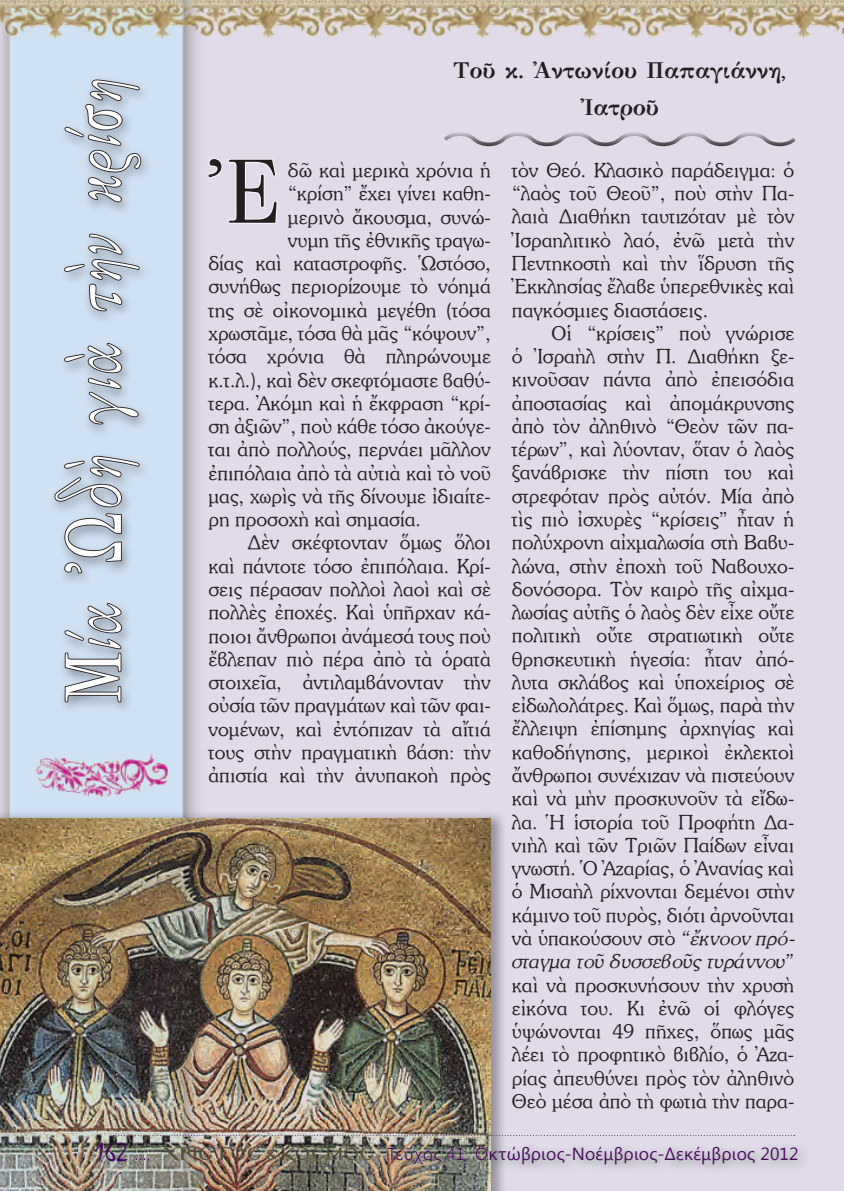
<style>
.page{position:relative;width:844px;height:1191px;background:#fff}
.page>*{position:absolute;margin:0;border:0;box-sizing:border-box;transform-origin:0 0}
.t1{font:84px "GFS Gazis";color:#231f20}
.t2{font:73.5px "GFS Gazis";letter-spacing:.05em;color:#fff;scale:.83 1}
.t3{font:700 22.75px/36.8px "GFS Didot";color:#231f20;text-align:center}
.t4{font:21px/23.3px "SK Souvenirl Light Pol Un W";color:#231f20;text-align:justify}
.t5{font:21px "SK Souvenirl Light Pol Un W Italic";color:#231f20}
.t6{font:17.5px "Segoe UI";letter-spacing:.01em;color:#4c0b61}
.s1{font-family:"SK Souvenirl Light Pol Un W Italic"}
.s2{font-family:"Mistral";font-size:28px}
.s3{font-family:"Minion Pro"}
.s4{font-family:"Minion Pro";color:#575034}
.s5{font-family:"Mg Byzantine UC Pol Normal";font-size:15.75px;color:#575034}
</style>
<div class="page">
<img style="left:0;top:49px;width:843px;height:1142px">
<img style="left:0;top:0;width:843px;height:49px">
<div style="left:48px;top:75px;width:105px;height:641px;background:#d0e1f3"></div>
<svg style="left:63px;top:603px;width:60px;height:100px"></svg>
<svg style="left:54px;top:455px;width:86px;height:119px"></svg>
<svg style="left:64px;top:343px;width:75px;height:82px"></svg>
<svg style="left:64px;top:233px;width:76px;height:79px"></svg>
<svg style="left:64px;top:79px;width:78px;height:124px"></svg>
<img style="left:36px;top:754px;width:133px;height:42px">
<svg style="left:206px;top:157px;width:72px;height:67px"></svg>
<svg style="left:443px;top:130px;width:352px;height:18px;background:#cbc6d3"></svg>
<div style="left:0;top:808px;width:507px;height:383px;background:#231f20;opacity:.4"></div>
<img style="left:0;top:819px;width:491px;height:372px">
<h2 class="t2" style="left:49px;top:702px;width:753px;rotate:-90deg">Μία Ὠδὴ γιὰ τὴν κρίση</h2>
<p class="t3" style="left:453px;top:50px;width:334px">Τοῦ κ. Ἀντωνίου Παπαγιάννη,<br>Ἰατροῦ</p>
<h1 class="t1" style="left:208px;top:141px;width:74px">Ἐ</h1>
<p class="t4" style="left:288px;top:158px;width:204px">δῶ καὶ μερικὰ χρόνια ἡ</p>
<p class="t4" style="left:288px;top:181px;width:204px">“κρίση” ἔχει γίνει καθη-</p>
<p class="t4" style="left:288px;top:204px;width:204px">μερινὸ ἄκουσμα, συνώ-</p>
<p class="t4" style="left:288px;top:228px;width:204px">νυμη τῆς ἐθνικῆς τραγω-</p>
<p class="t4" style="left:208px;top:251px;width:284px">δίας καὶ καταστροφῆς. Ὡστόσο,</p>
<p class="t4" style="left:208px;top:274px;width:284px">συνήθως περιορίζουμε τὸ νόημά</p>
<p class="t4" style="left:208px;top:297px;width:284px">της σὲ οἰκονομικὰ μεγέθη (τόσα</p>
<p class="t4" style="left:208px;top:321px;width:284px">χρωστᾶμε, τόσα θὰ μᾶς “κόψουν”,</p>
<p class="t4" style="left:208px;top:344px;width:284px">τόσα χρόνια θὰ πληρώνουμε</p>
<p class="t4" style="left:208px;top:367px;width:284px">κ.τ.λ.), καὶ δὲν σκεφτόμαστε βαθύ-</p>
<p class="t4" style="left:208px;top:390px;width:284px">τερα. Ἀκόμη καὶ ἡ ἔκφραση “κρί-</p>
<p class="t4" style="left:208px;top:414px;width:284px">ση ἀξιῶν”, ποὺ κάθε τόσο ἀκούγε-</p>
<p class="t4" style="left:208px;top:437px;width:284px">ται ἀπὸ πολλούς, περνάει μᾶλλον</p>
<p class="t4" style="left:208px;top:460px;width:284px">ἐπιπόλαια ἀπὸ τὰ αὐτιὰ καὶ τὸ νοῦ</p>
<p class="t4" style="left:208px;top:483px;width:284px">μας, χωρὶς νὰ τῆς δίνουμε ἰδιαίτε-</p>
<p class="t4" style="left:208px;top:507px;width:214px">ρη προσοχὴ καὶ σημασία.</p>
<p class="t4" style="left:248px;top:530px;width:244px">Δὲν σκέφτονταν ὅμως ὅλοι</p>
<p class="t4" style="left:208px;top:553px;width:284px">καὶ πάντοτε τόσο ἐπιπόλαια. Κρί-</p>
<p class="t4" style="left:208px;top:577px;width:284px">σεις πέρασαν πολλοὶ λαοὶ καὶ σὲ</p>
<p class="t4" style="left:208px;top:600px;width:284px">πολλὲς ἐποχές. Καὶ ὑπῆρχαν κά-</p>
<p class="t4" style="left:208px;top:623px;width:284px">ποιοι ἄνθρωποι ἀνάμεσά τους ποὺ</p>
<p class="t4" style="left:208px;top:646px;width:284px">ἔβλεπαν πιὸ πέρα ἀπὸ τὰ ὁρατὰ</p>
<p class="t4" style="left:208px;top:670px;width:284px">στοιχεῖα, ἀντιλαμβάνονταν τὴν</p>
<p class="t4" style="left:208px;top:693px;width:284px">οὐσία τῶν πραγμάτων καὶ τῶν φαι-</p>
<p class="t4" style="left:208px;top:716px;width:284px">νομένων, καὶ ἐντόπιζαν τὰ αἴτιά</p>
<p class="t4" style="left:208px;top:739px;width:284px">τους στὴν πραγματικὴ βάση: τὴν</p>
<p class="t4" style="left:208px;top:763px;width:284px">ἀπιστία καὶ τὴν ἀνυπακοὴ πρὸς</p>
<p class="t4" style="left:512px;top:158px;width:284px">τὸν Θεό. Κλασικὸ παράδειγμα: ὁ “λαὸς τοῦ Θεοῦ”, ποὺ στὴν Πα&shy;λαιὰ Διαθήκη ταυτιζόταν μὲ τὸν Ἰσραηλιτικὸ λαό, ἐνῶ μετὰ τὴν Πεντηκοστὴ καὶ τὴν ἵδρυση τῆς Ἐκκλησίας ἔλαβε ὑπερεθνικὲς καὶ παγκόσμιες διαστάσεις.</p>
<p class="t4" style="left:512px;top:320px;width:284px;text-indent:40px">Οἱ “κρίσεις” ποὺ γνώρισε ὁ Ἰσραὴλ στὴν Π. Διαθήκη ξε&shy;κινοῦσαν πάντα ἀπὸ ἐπεισόδια ἀποστασίας καὶ ἀπομάκρυνσης ἀπὸ τὸν ἀληθινὸ “Θεὸν τῶν πα&shy;τέρων”, καὶ λύονταν, ὅταν ὁ λαὸς ξανάβρισκε τὴν πίστη του καὶ στρεφόταν πρὸς αὐτόν. Μία ἀπὸ τὶς πιὸ ἰσχυρὲς “κρίσεις” ἦταν ἡ πολύχρονη αἰχμαλωσία στὴ Βαβυ&shy;λώνα, στὴν ἐποχὴ τοῦ Ναβουχο&shy;δονόσορα. Τὸν καιρὸ τῆς αἰχμα&shy;λωσίας αὐτῆς ὁ λαὸς δὲν εἶχε οὔτε πολιτικὴ οὔτε στρατιωτικὴ οὔτε θρησκευτικὴ ἡγεσία: ἦταν ἀπό&shy;λυτα σκλάβος καὶ ὑποχείριος σὲ εἰδωλολάτρες. Καὶ ὅμως, παρὰ τὴν ἔλλειψη ἐπίσημης ἀρχηγίας καὶ καθοδήγησης, μερικοὶ ἐκλεκτοὶ ἄνθρωποι συνέχιζαν νὰ πιστεύουν καὶ νὰ μὴν προσκυνοῦν τὰ εἴδω&shy;λα. Ἡ ἱστορία τοῦ Προφήτη Δα&shy;νιὴλ καὶ τῶν Τριῶν Παίδων εἶναι γνωστή. Ὁ Ἀζαρίας, ὁ Ἀνανίας καὶ ὁ Μισαὴλ ρίχνονται δεμένοι στὴν κάμινο τοῦ πυρὸς, διότι ἀρνοῦνται νὰ ὑπακούσουν στὸ <span class="s1">“ἔκνοον πρό-</span></p>
<p class="t5" style="left:512px;top:947px;width:284px">σταγμα τοῦ δυσσεβοῦς τυράννου”</p>
<p class="t4" style="left:512px;top:972px;width:284px">καὶ νὰ προσκυνήσουν τὴν χρυσὴ εἰκόνα του. Κι ἐνῶ οἱ φλόγες ὑψώνονται 49 πῆχες, ὅπως μᾶς λέει τὸ προφητικὸ βιβλίο, ὁ Ἀζα&shy;ρίας ἀπευθύνει πρὸς τὸν ἀληθινὸ Θεὸ μέσα ἀπὸ τὴ φωτιὰ τὴν παρα-</p>
<p class="t6" style="left:94px;top:1141px;width:705px"><span class="s2">162</span> <span class="s3">....</span> <span class="s4">«</span><span class="s5">ΧΡΙΣΤΟΣ &amp; ΚΟΣΜΟΣ</span><span class="s4">»</span> Τεῦχος 41, Ὀκτώβριος-Νοέμβριος-Δεκέμβριος 2012</p>
</div>
